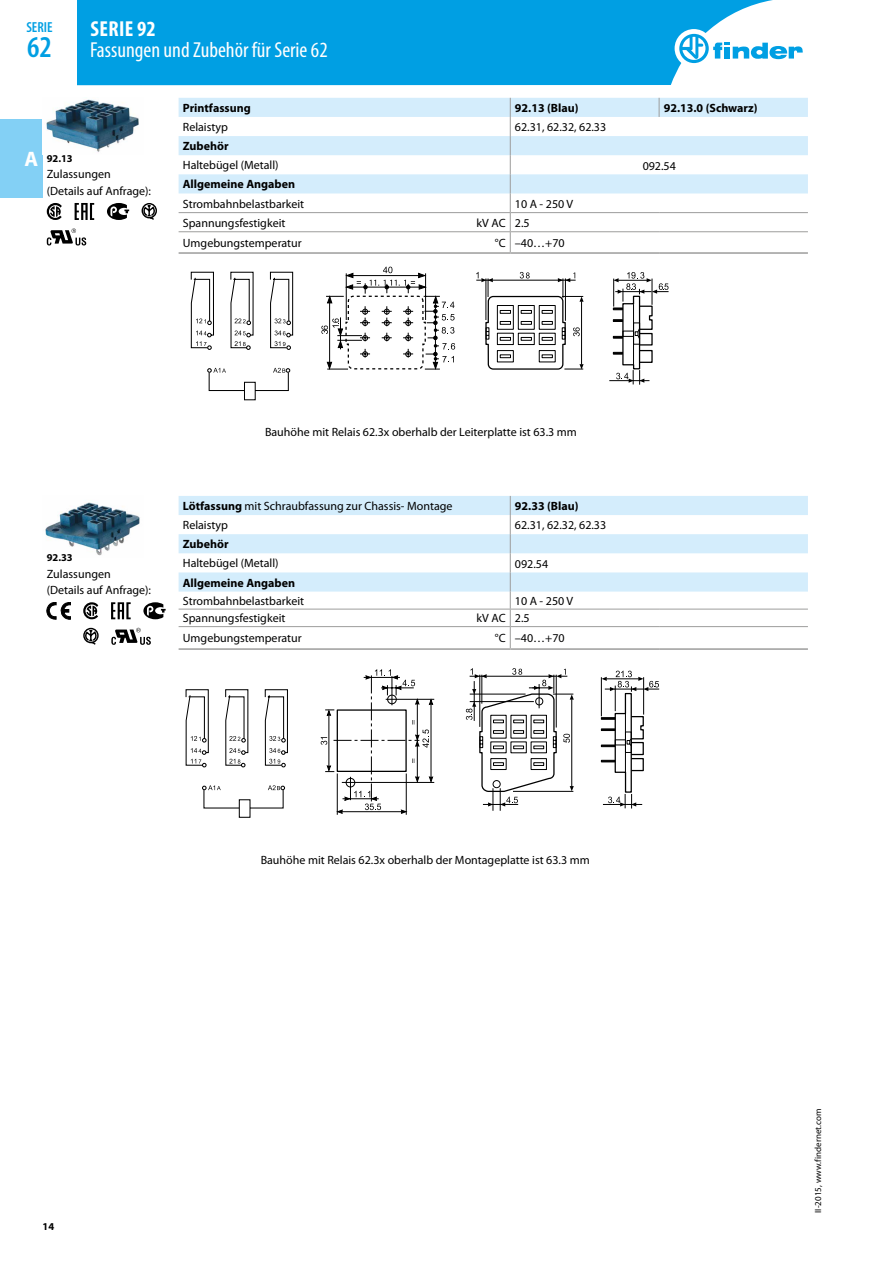
<style>
.page{position:relative;width:893px;height:1263px;background:#fff}
.page>*{position:absolute;margin:0;border:0;box-sizing:border-box;transform-origin:0 0}
.t1{font:600 condensed 30.3px "Myriad Pro";color:#009fe3}
.t2{font:condensed 21.75px "Myriad Pro";color:#fff}
.t3{font:700 condensed 21.75px "Myriad Pro";letter-spacing:.02em;color:#fff}
.t4{font:600 condensed 14.55px "Myriad Pro";color:#009fe3}
.t5{font:12px/16.2px "Myriad Pro";color:#000}
.t6{font:700 12px "Myriad Pro";color:#000}
.t7{font:700 10.5px "Myriad Pro";color:#000}
.t8{font:9px "Myriad Pro";color:#000}
.s1{font-size:21px;color:#fff}
.s2{font-weight:700}
</style>
<div class="page">
<div style="left:0;top:119px;width:43px;height:79px;background:#83d0f5"></div>
<svg style="left:179px;top:98px;width:629px;height:494px"></svg>
<hr style="left:179px;top:212px;width:331px;height:1px;background:#9d9d9c">
<hr style="left:510px;top:212px;width:149px;height:1px;background:#9d9d9c">
<hr style="left:659px;top:212px;width:149px;height:1px;background:#9d9d9c">
<hr style="left:179px;top:609px;width:331px;height:1px;background:#9d9d9c">
<hr style="left:510px;top:609px;width:149px;height:1px;background:#9d9d9c">
<hr style="left:659px;top:609px;width:149px;height:1px;background:#9d9d9c">
<hr style="left:179px;top:626px;width:331px;height:1px;background:#9d9d9c">
<hr style="left:510px;top:626px;width:149px;height:1px;background:#9d9d9c">
<hr style="left:659px;top:626px;width:149px;height:1px;background:#9d9d9c">
<hr style="left:179px;top:231px;width:331px;height:1px;background:#9d9d9c">
<hr style="left:510px;top:231px;width:149px;height:1px;background:#9d9d9c">
<hr style="left:659px;top:231px;width:149px;height:1px;background:#9d9d9c">
<svg style="left:510px;top:98px;width:1px;height:154px"></svg>
<svg style="left:510px;top:496px;width:1px;height:152px"></svg>
<svg style="left:659px;top:98px;width:1px;height:19px"></svg>
<hr style="left:179px;top:252px;width:331px;height:2px;background:#9d9d9c">
<hr style="left:510px;top:252px;width:149px;height:2px;background:#9d9d9c">
<hr style="left:659px;top:252px;width:149px;height:2px;background:#9d9d9c">
<hr style="left:179px;top:648px;width:331px;height:2px;background:#9d9d9c">
<hr style="left:510px;top:648px;width:149px;height:2px;background:#9d9d9c">
<hr style="left:659px;top:648px;width:149px;height:2px;background:#9d9d9c">
<img style="left:46px;top:99px;width:93px;height:53px">
<svg style="left:47px;top:228px;width:39px;height:17px"></svg>
<svg style="left:75px;top:203px;width:19px;height:17px"></svg>
<svg style="left:107px;top:203px;width:22px;height:17px"></svg>
<svg style="left:142px;top:203px;width:15px;height:17px"></svg>
<svg style="left:47px;top:203px;width:15px;height:17px"></svg>
<div style="left:469px;top:266px;width:208px;height:124px;background:#fff"></div>
<svg style="left:609px;top:272px;width:60px;height:113px"></svg>
<svg style="left:476px;top:272px;width:108px;height:98px"></svg>
<svg style="left:321px;top:267px;width:134px;height:103px"></svg>
<svg style="left:207px;top:368px;width:83px;height:33px"></svg>
<svg style="left:191px;top:272px;width:24px;height:78px"></svg>
<svg style="left:269px;top:272px;width:24px;height:78px"></svg>
<svg style="left:230px;top:272px;width:24px;height:78px"></svg>
<img style="left:45px;top:502px;width:95px;height:54px">
<svg style="left:47px;top:602px;width:23px;height:17px"></svg>
<svg style="left:111px;top:628px;width:40px;height:17px"></svg>
<svg style="left:111px;top:602px;width:20px;height:17px"></svg>
<svg style="left:143px;top:602px;width:23px;height:17px"></svg>
<svg style="left:83px;top:628px;width:16px;height:17px"></svg>
<svg style="left:83px;top:602px;width:15px;height:17px"></svg>
<svg style="left:466px;top:668px;width:108px;height:143px"></svg>
<svg style="left:601px;top:671px;width:58px;height:137px"></svg>
<hr style="left:342px;top:782px;width:92px;height:1px;background:#000">
<hr style="left:386px;top:699px;width:48px;height:1px;background:#000">
<hr style="left:406px;top:773px;width:1px;height:42px;background:#000">
<hr style="left:337px;top:773px;width:1px;height:42px;background:#000">
<svg style="left:321px;top:669px;width:112px;height:145px"></svg>
<svg style="left:202px;top:785px;width:83px;height:33px"></svg>
<svg style="left:186px;top:689px;width:23px;height:78px"></svg>
<svg style="left:264px;top:689px;width:24px;height:78px"></svg>
<svg style="left:225px;top:689px;width:24px;height:78px"></svg>
<div style="left:77px;top:0;width:696px;height:85px;background:#009fe3"></div>
<div style="left:675px;top:29px;width:38px;height:39px;background:#fff;border-radius:50%"></div>
<svg style="left:679px;top:34px;width:124px;height:29px"></svg>
<p class="t4" style="left:26px;top:19px;width:28px">SERIE</p>
<h1 class="t1" style="left:27px;top:30px;width:26px">62</h1>
<h2 class="t3" style="left:90px;top:16px;width:67px">SERIE 92</h2>
<h2 class="t2" style="left:90px;top:37px;width:239px">Fassungen und Zubehör für Serie 62</h2>
<p class="t7" style="left:24px;top:152px;width:50px"><span class="s1">A</span> 92.13</p>
<p class="t5" style="left:47px;top:166px;width:106px">Zulassungen (Details auf Anfrage):</p>
<p class="t6" style="left:183px;top:100px;width:69px">Printfassung</p>
<p class="t6" style="left:515px;top:100px;width:65px">92.13 (Blau)</p>
<p class="t6" style="left:664px;top:100px;width:95px">92.13.0 (Schwarz)</p>
<p class="t5" style="left:183px;top:119px;width:47px">Relaistyp</p>
<p class="t5" style="left:515px;top:119px;width:93px">62.31, 62.32, 62.33</p>
<p class="t6" style="left:183px;top:138px;width:47px">Zubehör</p>
<p class="t5" style="left:183px;top:157px;width:97px">Haltebügel (Metall)</p>
<p class="t5" style="left:643px;top:158px;width:35px">092.54</p>
<p class="t6" style="left:183px;top:177px;width:114px">Allgemeine Angaben</p>
<p class="t5" style="left:183px;top:195px;width:123px">Strombahnbelastbarkeit</p>
<p class="t5" style="left:515px;top:195px;width:60px">10 A - 250 V</p>
<p class="t5" style="left:183px;top:214px;width:104px">Spannungsfestigkeit</p>
<p class="t5" style="left:477px;top:214px;width:55px">kV AC 2.5</p>
<p class="t5" style="left:183px;top:235px;width:120px">Umgebungstemperatur</p>
<p class="t5" style="left:495px;top:235px;width:71px">°C –40…+70</p>
<p class="t7" style="left:47px;top:551px;width:28px">92.33</p>
<p class="t5" style="left:47px;top:565px;width:106px">Zulassungen (Details auf Anfrage):</p>
<p class="t5" style="left:265px;top:424px;width:313px">Bauhöhe mit Relais 62.3x oberhalb der Leiterplatte ist 63.3 mm</p>
<p class="t5" style="left:183px;top:498px;width:271px"><span class="s2">Lötfassung</span> mit Schraubfassung zur Chassis- Montage</p>
<p class="t6" style="left:515px;top:498px;width:65px">92.33 (Blau)</p>
<p class="t5" style="left:183px;top:517px;width:47px">Relaistyp</p>
<p class="t5" style="left:515px;top:517px;width:93px">62.31, 62.32, 62.33</p>
<p class="t6" style="left:183px;top:536px;width:47px">Zubehör</p>
<p class="t5" style="left:183px;top:555px;width:97px">Haltebügel (Metall)</p>
<p class="t5" style="left:515px;top:556px;width:35px">092.54</p>
<p class="t6" style="left:183px;top:575px;width:114px">Allgemeine Angaben</p>
<p class="t5" style="left:183px;top:592px;width:123px">Strombahnbelastbarkeit</p>
<p class="t5" style="left:515px;top:592px;width:60px">10 A - 250 V</p>
<p class="t5" style="left:183px;top:610px;width:104px">Spannungsfestigkeit</p>
<p class="t5" style="left:477px;top:610px;width:55px">kV AC 2.5</p>
<p class="t5" style="left:183px;top:630px;width:120px">Umgebungstemperatur</p>
<p class="t5" style="left:495px;top:630px;width:71px">°C –40…+70</p>
<p class="t5" style="left:261px;top:852px;width:331px">Bauhöhe mit Relais 62.3x oberhalb der Montageplatte ist 63.3 mm</p>
<p class="t7" style="left:43px;top:1219px;width:13px">14</p>
<p class="t8" style="left:812px;top:1213px;width:105px;rotate:-90deg">II-2015, www.findernet.com</p>
</div>
